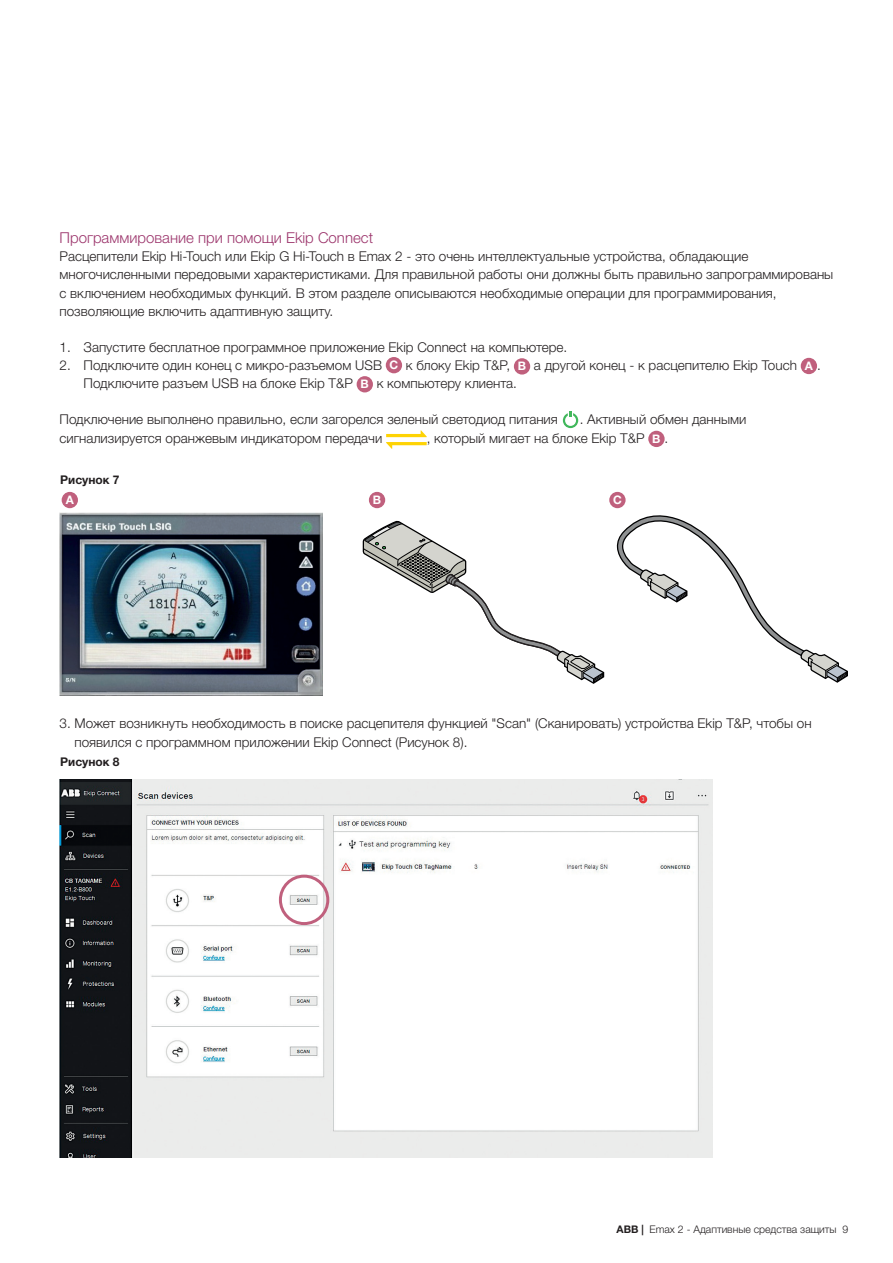
<style>
.page{position:relative;width:893px;height:1263px;background:#fff}
.page>*{position:absolute;margin:0;border:0;box-sizing:border-box;transform-origin:0 0}
.Titoletto_colorato{font:300 15px "Helvetica Neue LTW1 G";color:#9c356c}
.Testo_normale{font:300 13.5px/18px "Helvetica Neue LTW1 G";color:#231f20}
.Testo_rientrato{font:300 13.5px "Helvetica Neue LTW1 G";color:#231f20}
.Figure{font:700 12px "Helvetica Neue LTW1 G";color:#231f20}
.Testo_normale-2{font:700 11.85px "Helvetica Neue LTW1 G";color:#fff}
.t1{font:300 10.5px "Helvetica Neue LTW1 G";color:#231f20}
.s1{font-weight:700}
</style>
<div class="page">
<svg style="left:363px;top:521px;width:242px;height:163px"></svg>
<svg style="left:617px;top:506px;width:231px;height:177px"></svg>
<div style="left:386px;top:357px;width:16px;height:16px;background:#c0607d;border-radius:50%"></div>
<div style="left:514px;top:358px;width:16px;height:17px;background:#c0607d;border-radius:50%"></div>
<div style="left:801px;top:358px;width:16px;height:16px;background:#c0607d;border-radius:50%"></div>
<div style="left:357px;top:376px;width:16px;height:16px;background:#c0607d;border-radius:50%"></div>
<svg style="left:563px;top:411px;width:15px;height:17px"></svg>
<svg style="left:386px;top:430px;width:41px;height:19px"></svg>
<div style="left:648px;top:431px;width:17px;height:16px;background:#c0607d;border-radius:50%"></div>
<div style="left:62px;top:492px;width:16px;height:16px;background:#c0607d;border-radius:50%"></div>
<div style="left:369px;top:492px;width:16px;height:16px;background:#c0607d;border-radius:50%"></div>
<div style="left:609px;top:492px;width:17px;height:16px;background:#c0607d;border-radius:50%"></div>
<img style="left:60px;top:512px;width:262px;height:184px">
<img style="left:60px;top:779px;width:653px;height:378px">
<div style="left:279px;top:875px;width:50px;height:50px;border:3px solid #c0607d;border-radius:50%"></div>
<p class="Titoletto_colorato" style="left:60px;top:229px;width:315px">Программирование при помощи Ekip Connect</p>
<p class="Testo_normale" style="left:60px;top:248px;width:775px">Расцепители Ekip Hi-Touch или Ekip G Hi-Touch в Emax 2 - это очень интеллектуальные устройства, обладающие многочисленными передовыми характеристиками. Для правильной работы они должны быть правильно запрограммированы с включением необходимых функций. В этом разделе описываются необходимые операции для программирования, позволяющие включить адаптивную защиту.</p>
<p class="Testo_rientrato" style="left:60px;top:338px;width:509px">1. Запустите бесплатное программное приложение Ekip Connect на компьютере.</p>
<p class="Testo_rientrato" style="left:60px;top:356px;width:324px">2. Подключите один конец с микро-разъемом USB</p>
<p class="Testo_normale-2" style="left:390px;top:357px;width:10px">C</p>
<p class="Testo_rientrato" style="left:406px;top:356px;width:106px">к блоку Ekip T&amp;P,</p>
<p class="Testo_normale-2" style="left:518px;top:359px;width:10px">B</p>
<p class="Testo_rientrato" style="left:534px;top:356px;width:265px">а другой конец - к расцепителю Ekip Touch</p>
<p class="Testo_normale-2" style="left:805px;top:358px;width:10px">A</p>
<p class="Testo_rientrato" style="left:817px;top:356px;width:5px">.</p>
<p class="Testo_rientrato" style="left:84px;top:374px;width:271px">Подключите разъем USB на блоке Ekip T&amp;P</p>
<p class="Testo_normale-2" style="left:361px;top:376px;width:10px">B</p>
<p class="Testo_rientrato" style="left:377px;top:374px;width:142px">к компьютеру клиента.</p>
<p class="Testo_normale" style="left:60px;top:410px;width:500px">Подключение выполнено правильно, если загорелся зеленый светодиод питания</p>
<p class="Testo_normale" style="left:580px;top:410px;width:168px">. Активный обмен данными</p>
<p class="Testo_normale" style="left:60px;top:429px;width:324px">сигнализируется оранжевым индикатором передачи</p>
<p class="Testo_normale" style="left:427px;top:429px;width:219px">, который мигает на блоке Ekip T&amp;P</p>
<p class="Testo_normale-2" style="left:652px;top:431px;width:10px">B</p>
<p class="Testo_normale" style="left:665px;top:429px;width:5px">.</p>
<p class="Figure" style="left:60px;top:473px;width:61px">Рисунок 7</p>
<p class="Testo_normale-2" style="left:66px;top:492px;width:10px">A</p>
<p class="Testo_normale-2" style="left:373px;top:492px;width:10px">B</p>
<p class="Testo_normale-2" style="left:613px;top:492px;width:10px">C</p>
<p class="Testo_rientrato" style="left:60px;top:715px;width:754px">3. Может возникнуть необходимость в поиске расцепителя функцией "Scan" (Сканировать) устройства Ekip T&amp;P, чтобы он</p>
<p class="Testo_rientrato" style="left:75px;top:734px;width:394px">появился с программном приложении Ekip Connect (Рисунок 8).</p>
<p class="Figure" style="left:60px;top:754px;width:61px">Рисунок 8</p>
<p class="t1" style="left:616px;top:1223px;width:233px"><span class="s1">ABB |</span> Emax 2 - Адаптивные средства защиты 9</p>
</div>
